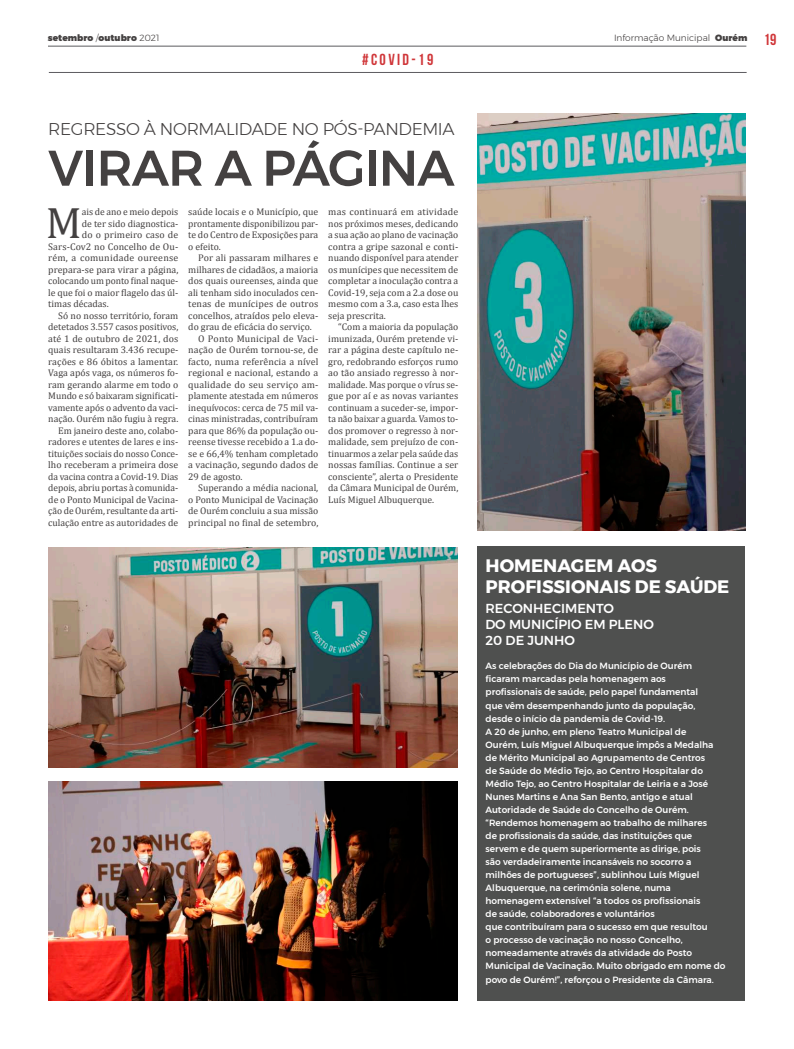
<style>
.page{position:relative;width:794px;height:1049px;background:#fff}
.page>*{position:absolute;margin:0;border:0;box-sizing:border-box;transform-origin:0 0}
.t1{font:500 50px "Montserrat";letter-spacing:-.02em;color:#444141}
.t2{font:44.2px "Cambria";color:#444141}
.t3{font:700 18px/21px "Montserrat";color:#fff}
.t4{font:300 17px "Montserrat";letter-spacing:-.02em;color:#444141}
.t5{font:16px "Bebas Neue";letter-spacing:.15em;color:#d03639}
.t6{font:500 13px/16px "Montserrat";color:#fff}
.t7{font:9.7px/11.5px "Cambria";color:#444141;text-align:justify}
.t8{font:9.7px "Cambria";letter-spacing:.02em;color:#444141}
.t9{font:500 9px/13px "Montserrat";color:#fff}
.t10{font:300 9px "Montserrat";color:#444141}
.t11{font:900 9px "Montserrat";color:#444141}
.s1{font-weight:300}
.s2{font-weight:900}
</style>
<div class="page">
<hr style="left:48px;top:46px;width:698px;height:1px;background:#5c5b5f">
<hr style="left:49px;top:72px;width:697px;height:1px;background:#5c5b5f">
<div style="left:477px;top:546px;width:268px;height:455px;background:#4f504f"></div>
<img style="left:48px;top:781px;width:409px;height:220px">
<img style="left:477px;top:114px;width:269px;height:416px">
<img style="left:48px;top:548px;width:409px;height:219px">
<p class="t11" style="left:48px;top:31px;width:113px">setembro <span class="s1">/</span>outubro <span class="s1">2021</span></p>
<p class="t10" style="left:614px;top:31px;width:135px">Informação Municipal <span class="s2">Ourém</span></p>
<h3 class="t5" style="left:362px;top:51px;width:73px">#COVID-19</h3>
<h3 class="t5" style="left:763px;top:31px;width:14px">19</h3>
<h3 class="t4" style="left:48px;top:116px;width:408px">REGRESSO À NORMALIDADE NO PÓS-PANDEMIA</h3>
<h1 class="t1" style="left:48px;top:129px;width:408px">VIRAR A PÁGINA</h1>
<h2 class="t2" style="left:46px;top:196px;width:38px">M</h2>
<p class="t7" style="left:82px;top:206px;width:98px">ais de ano e meio depois</p>
<p class="t7" style="left:82px;top:218px;width:98px">de ter sido diagnostica-</p>
<p class="t7" style="left:82px;top:229px;width:98px">do o primeiro caso de</p>
<p class="t7" style="left:48px;top:241px;width:132px">Sars-Cov2 no Concelho de Ou-</p>
<p class="t8" style="left:48px;top:252px;width:132px">rém, a comunidade oureense</p>
<p class="t7" style="left:48px;top:264px;width:132px">prepara-se para virar a página,</p>
<p class="t7" style="left:48px;top:275px;width:132px">colocando um ponto final naque-</p>
<p class="t7" style="left:48px;top:287px;width:132px">le que foi o maior flagelo das úl-</p>
<p class="t7" style="left:48px;top:298px;width:62px">timas décadas.</p>
<p class="t7" style="left:58px;top:310px;width:122px">Só no nosso território, foram</p>
<p class="t7" style="left:48px;top:321px;width:132px">detetados 3.557 casos positivos,</p>
<p class="t7" style="left:48px;top:333px;width:132px">até 1 de outubro de 2021, dos</p>
<p class="t7" style="left:48px;top:344px;width:132px">quais resultaram 3.436 recupe-</p>
<p class="t7" style="left:48px;top:356px;width:131px">rações e 86 óbitos a lamentar.</p>
<p class="t7" style="left:48px;top:367px;width:132px">Vaga após vaga, os números fo-</p>
<p class="t7" style="left:48px;top:379px;width:132px">ram gerando alarme em todo o</p>
<p class="t7" style="left:48px;top:390px;width:132px">Mundo e só baixaram significati-</p>
<p class="t7" style="left:48px;top:402px;width:132px">vamente após o advento da vaci-</p>
<p class="t7" style="left:48px;top:413px;width:132px">nação. Ourém não fugiu à regra.</p>
<p class="t7" style="left:58px;top:425px;width:122px">Em janeiro deste ano, colabo-</p>
<p class="t7" style="left:48px;top:436px;width:132px">radores e utentes de lares e ins-</p>
<p class="t7" style="left:48px;top:448px;width:132px">tituições sociais do nosso Conce-</p>
<p class="t7" style="left:48px;top:459px;width:131px">lho receberam a primeira dose</p>
<p class="t7" style="left:48px;top:471px;width:132px">da vacina contra a Covid-19. Dias</p>
<p class="t7" style="left:48px;top:482px;width:132px">depois, abriu portas à comunida-</p>
<p class="t7" style="left:48px;top:494px;width:132px">de o Ponto Municipal de Vacina-</p>
<p class="t7" style="left:48px;top:505px;width:132px">ção de Ourém, resultante da arti-</p>
<p class="t7" style="left:48px;top:517px;width:132px">culação entre as autoridades de</p>
<p class="t7" style="left:188px;top:206px;width:132px">saúde locais e o Município, que prontamente disponibilizou par&shy;te do Centro de Exposições para o efeito.</p>
<p class="t7" style="left:198px;top:252px;width:122px">Por ali passaram milhares e</p>
<p class="t7" style="left:188px;top:264px;width:132px">milhares de cidadãos, a maioria</p>
<p class="t7" style="left:188px;top:275px;width:131px">dos quais oureenses, ainda que</p>
<p class="t7" style="left:188px;top:287px;width:132px">ali tenham sido inoculados cen-</p>
<p class="t7" style="left:188px;top:298px;width:132px">tenas de munícipes de outros</p>
<p class="t7" style="left:188px;top:310px;width:132px">concelhos, atraídos pelo eleva-</p>
<p class="t7" style="left:188px;top:321px;width:125px">do grau de eficácia do serviço.</p>
<p class="t7" style="left:198px;top:333px;width:122px">O Ponto Municipal de Vaci-</p>
<p class="t7" style="left:188px;top:344px;width:132px">nação de Ourém tornou-se, de</p>
<p class="t7" style="left:188px;top:356px;width:132px">facto, numa referência a nível</p>
<p class="t7" style="left:188px;top:367px;width:132px">regional e nacional, estando a</p>
<p class="t7" style="left:188px;top:379px;width:132px">qualidade do seu serviço am-</p>
<p class="t7" style="left:188px;top:390px;width:132px">plamente atestada em números</p>
<p class="t7" style="left:188px;top:402px;width:132px">inequívocos: cerca de 75 mil va-</p>
<p class="t7" style="left:188px;top:413px;width:131px">cinas ministradas, contribuíram</p>
<p class="t7" style="left:188px;top:425px;width:132px">para que 86% da população ou-</p>
<p class="t7" style="left:188px;top:436px;width:132px">reense tivesse recebido a 1.a do-</p>
<p class="t7" style="left:188px;top:448px;width:132px">se e 66,4% tenham completado</p>
<p class="t7" style="left:188px;top:459px;width:132px">a vacinação, segundo dados de</p>
<p class="t7" style="left:188px;top:471px;width:56px">29 de agosto.</p>
<p class="t7" style="left:198px;top:482px;width:122px">Superando a média nacional,</p>
<p class="t7" style="left:188px;top:494px;width:132px">o Ponto Municipal de Vacinação</p>
<p class="t7" style="left:188px;top:505px;width:132px">de Ourém concluiu a sua missão</p>
<p class="t7" style="left:188px;top:517px;width:132px">principal no final de setembro,</p>
<p class="t7" style="left:328px;top:206px;width:132px">mas continuará em atividade nos próximos meses, dedicando a sua ação ao plano de vacinação contra a gripe sazonal e conti&shy;nuando disponível para atender os munícipes que necessitem de completar a inoculação contra a Covid-19, seja com a 2.a dose ou mesmo com a 3.a, caso esta lhes seja prescrita.</p>
<p class="t7" style="left:328px;top:321px;width:132px;text-indent:10px">“Com a maioria da população imunizada, Ourém pretende vi&shy;rar a página deste capítulo ne&shy;gro, redobrando esforços rumo ao tão ansiado regresso à nor&shy;malidade. Mas porque o vírus se&shy;gue por aí e as novas variantes continuam a suceder-se, impor&shy;ta não baixar a guarda. Vamos to&shy;dos promover o regresso à nor&shy;malidade, sem prejuízo de con&shy;tinuarmos a zelar pela saúde das nossas famílias. Continue a ser consciente”, alerta o Presidente da Câmara Municipal de Ourém, Luís Miguel Albuquerque.</p>
<h3 class="t3" style="left:485px;top:556px;width:245px">HOMENAGEM AOS<br>PROFISSIONAIS DE SAÚDE</h3>
<h3 class="t6" style="left:485px;top:601px;width:170px">RECONHECIMENTO<br>DO MUNICÍPIO EM PLENO<br>20 DE JUNHO</h3>
<p class="t9" style="left:485px;top:660px;width:241px">As celebrações do Dia do Município de Ourém ficaram marcadas pela homenagem aos<br>profissionais de saúde, pelo papel fundamental<br>que vêm desempenhando junto da população,<br>desde o início da pandemia de Covid-19.<br>A 20 de junho, em pleno Teatro Municipal de<br>Ourém, Luís Miguel Albuquerque impôs a Medalha de Mérito Municipal ao Agrupamento de Centros<br>de Saúde do Médio Tejo, ao Centro Hospitalar do Médio Tejo, ao Centro Hospitalar de Leiria e a José Nunes Martins e Ana San Bento, antigo e atual Autoridade de Saúde do Concelho de Ourém. “Rendemos homenagem ao trabalho de milhares<br>de profissionais da saúde, das instituições que servem e de quem superiormente as dirige, pois<br>são verdadeiramente incansáveis no socorro a milhões de portugueses”, sublinhou Luís Miguel Albuquerque, na cerimónia solene, numa homenagem extensível “a todos os profissionais<br>de saúde, colaboradores e voluntários<br>que contribuíram para o sucesso em que resultou<br>o processo de vacinação no nosso Concelho, nomeadamente através da atividade do Posto Municipal de Vacinação. Muito obrigado em nome do</p>
<p class="t9" style="left:485px;top:973px;width:230px">povo de Ourém!”, reforçou o Presidente da Câmara.</p>
</div>
